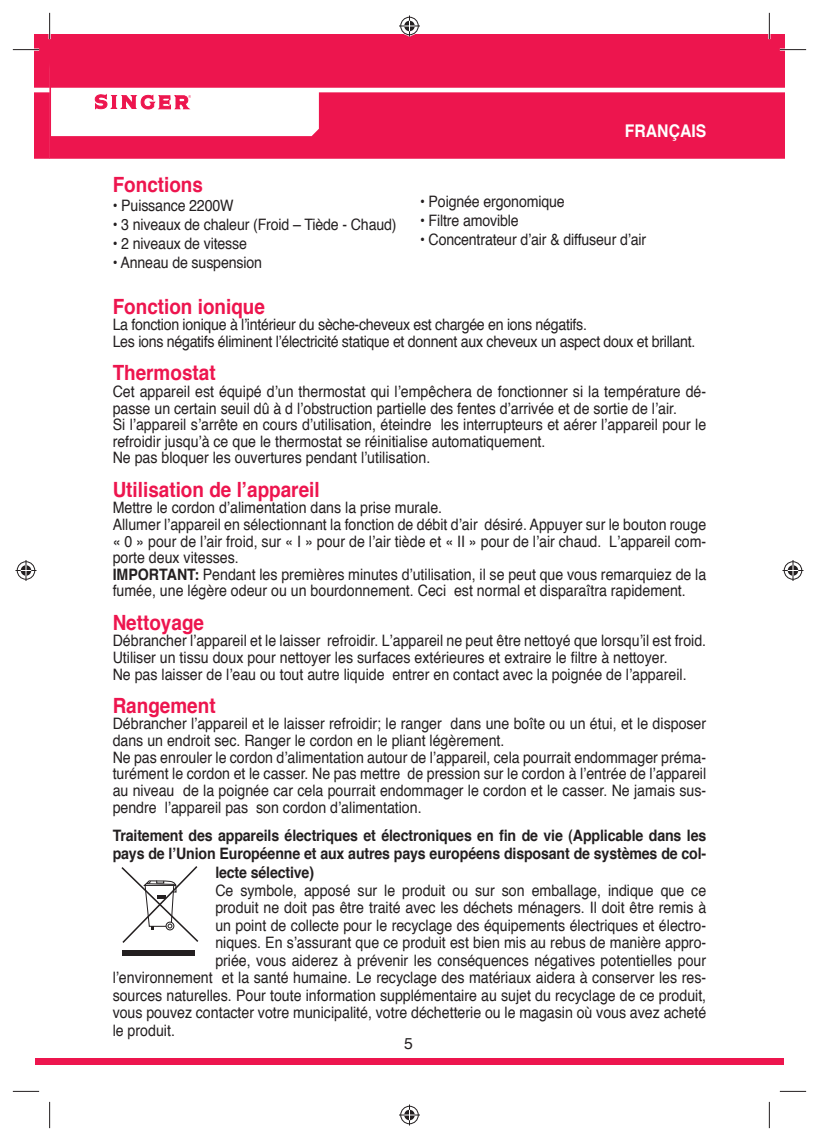
<style>
.page{position:relative;width:819px;height:1141px;background:#fff}
.page>*{position:absolute;margin:0;border:0;box-sizing:border-box;transform-origin:0 0}
.t1{font:700 21px "Helvetica";color:#ed154e;scale:.9 1}
.t2{font:700 17.5px "Helvetica";color:#fff;scale:.9 1}
.t3{font:15.75px/16.6px "Helvetica";color:#231f20;scale:.9 1}
.t4{font:700 15.75px "Helvetica";letter-spacing:-.01em;color:#231f20;scale:.9 1}
.t5{font:15.75px/16.6px "Helvetica";letter-spacing:-.02em;color:#231f20;scale:.9 1}
.t6{font:15.75px "Helvetica";color:#231f20}
.s1{font-weight:700}
</style>
<div class="page">
<div style="left:35px;top:1057px;width:15px;height:7px;background:#ed154e"></div>
<div style="left:50px;top:1057px;width:734px;height:7px;background:#ed154e"></div>
<div style="left:122px;top:950px;width:73px;height:5px;background:#231f20"></div>
<svg style="left:121px;top:866px;width:78px;height:77px"></svg>
<svg style="left:13px;top:1091px;width:26px;height:1px"></svg>
<svg style="left:779px;top:1091px;width:27px;height:1px"></svg>
<svg style="left:49px;top:1102px;width:1px;height:26px"></svg>
<svg style="left:769px;top:1102px;width:1px;height:26px"></svg>
<svg style="left:13px;top:13px;width:793px;height:146px"></svg>
<svg style="left:399px;top:1104px;width:21px;height:21px"></svg>
<svg style="left:15px;top:560px;width:21px;height:21px"></svg>
<svg style="left:782px;top:560px;width:21px;height:21px"></svg>
<h1 class="t1" style="left:113px;top:176px;width:102px">Fonctions</h1>
<p class="t3" style="left:113px;top:199px;width:136px">• Puissance 2200W</p>
<p class="t3" style="left:113px;top:218px;width:317px">• 3 niveaux de chaleur (Froid – Tiède - Chaud)</p>
<p class="t3" style="left:113px;top:236px;width:151px">• 2 niveaux de vitesse</p>
<p class="t3" style="left:113px;top:255px;width:167px">• Anneau de suspension</p>
<p class="t2" style="left:625px;top:124px;width:92px">FRANÇAIS</p>
<p class="t3" style="left:420px;top:195px;width:162px">• Poignée ergonomique</p>
<p class="t3" style="left:420px;top:213px;width:111px">• Filtre amovible</p>
<p class="t3" style="left:420px;top:232px;width:253px">• Concentrateur d’air &amp; diffuseur d’air</p>
<h1 class="t1" style="left:113px;top:298px;width:171px">Fonction ionique</h1>
<p class="t5" style="left:113px;top:318px;width:648px">La fonction ionique à l’intérieur du sèche-cheveux est chargée en ions négatifs.<br>Les ions négatifs éliminent l’électricité statique et donnent aux cheveux un aspect doux et brillant.</p>
<h1 class="t1" style="left:113px;top:364px;width:116px">Thermostat</h1>
<p class="t3" style="left:113px;top:384px;width:661px">Cet appareil est équipé d’un thermostat qui l’empêchera de fonctionner si la température dé&shy;passe un certain seuil dû à d l’obstruction partielle des fentes d’arrivée et de sortie de l’air.<br>Si l’appareil s’arrête en cours d’utilisation, éteindre les interrupteurs et aérer l’appareil pour le refroidir jusqu’à ce que le thermostat se réinitialise automatiquement.<br>Ne pas bloquer les ouvertures pendant l’utilisation.</p>
<h1 class="t1" style="left:113px;top:481px;width:231px">Utilisation de l’appareil</h1>
<p class="t3" style="left:113px;top:501px;width:661px">Mettre le cordon d’alimentation dans la prise murale.<br>Allumer l’appareil en sélectionnant la fonction de débit d’air désiré. Appuyer sur le bouton rouge « 0 » pour de l’air froid, sur « I » pour de l’air tiède et « II » pour de l’air chaud. L’appareil com&shy;porte deux vitesses.<br><span class="s1">IMPORTANT:</span> Pendant les premières minutes d’utilisation, il se peut que vous remarquiez de la fumée, une légère odeur ou un bourdonnement. Ceci est normal et disparaîtra rapidement.</p>
<h1 class="t1" style="left:113px;top:614px;width:103px">Nettoyage</h1>
<p class="t3" style="left:113px;top:634px;width:661px">Débrancher l’appareil et le laisser refroidir. L’appareil ne peut être nettoyé que lorsqu’il est froid.<br>Utiliser un tissu doux pour nettoyer les surfaces extérieures et extraire le filtre à nettoyer.<br>Ne pas laisser de l’eau ou tout autre liquide entrer en contact avec la poignée de l’appareil.</p>
<h1 class="t1" style="left:113px;top:697px;width:116px">Rangement</h1>
<p class="t3" style="left:113px;top:717px;width:661px">Débrancher l’appareil et le laisser refroidir; le ranger dans une boîte ou un étui, et le disposer dans un endroit sec. Ranger le cordon en le pliant légèrement.<br>Ne pas enrouler le cordon d’alimentation autour de l’appareil, cela pourrait endommager préma&shy;turément le cordon et le casser. Ne pas mettre de pression sur le cordon à l’entrée de l’appareil au niveau de la poignée car cela pourrait endommager le cordon et le casser. Ne jamais sus&shy;pendre l’appareil pas son cordon d’alimentation.</p>
<p class="t4" style="left:113px;top:828px;width:661px">Traitement des appareils électriques et électroniques en fin de vie (Applicable dans les</p>
<p class="t4" style="left:113px;top:847px;width:661px">pays de l’Union Européenne et aux autres pays européens disposant de systèmes de col-</p>
<p class="t4" style="left:215px;top:866px;width:111px">lecte sélective)</p>
<p class="t3" style="left:215px;top:883px;width:547px">Ce symbole, apposé sur le produit ou sur son emballage, indique que ce</p>
<p class="t3" style="left:215px;top:901px;width:547px">produit ne doit pas être traité avec les déchets ménagers. Il doit être remis à</p>
<p class="t3" style="left:215px;top:918px;width:547px">un point de collecte pour le recyclage des équipements électriques et électro-</p>
<p class="t3" style="left:215px;top:936px;width:547px">niques. En s’assurant que ce produit est bien mis au rebus de manière appro-</p>
<p class="t3" style="left:215px;top:953px;width:547px">priée, vous aiderez à prévenir les conséquences négatives potentielles pour</p>
<p class="t3" style="left:113px;top:971px;width:661px">l’environnement et la santé humaine. Le recyclage des matériaux aidera à conserver les res-</p>
<p class="t3" style="left:113px;top:988px;width:661px">sources naturelles. Pour toute information supplémentaire au sujet du recyclage de ce produit,</p>
<p class="t3" style="left:113px;top:1006px;width:661px">vous pouvez contacter votre municipalité, votre déchetterie ou le magasin où vous avez acheté</p>
<p class="t3" style="left:113px;top:1023px;width:71px">le produit.</p>
<p class="t6" style="left:404px;top:1037px;width:10px">5</p>
</div>
